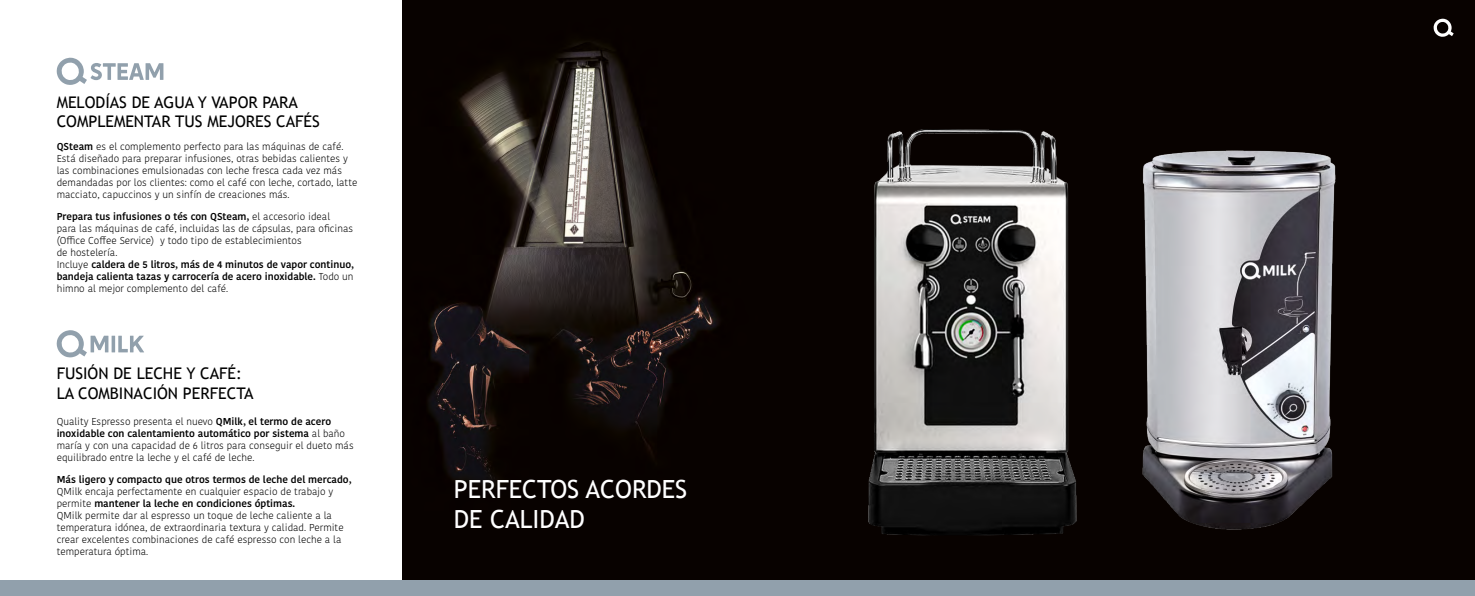
<style>
.page{position:relative;width:1475px;height:596px;background:#fff}
.page>*{position:absolute;margin:0;border:0;box-sizing:border-box;transform-origin:0 0}
.t1{font:25px "Trebuchet MS";color:#fff}
.t2{font:16px/19.2px "Trebuchet MS";color:#000}
.t3{font:300 10px/12px "Kohinoor Devanagari";color:#000}
.t4{font:600 10px "Kohinoor Devanagari";color:#000}
.s1{font-weight:600}
</style>
<div class="page">
<img style="left:403px;top:0;width:1071px;height:580px">
<img style="left:859px;top:119px;width:227px;height:420px">
<img style="left:1121px;top:138px;width:229px;height:401px">
<div style="left:0;top:580px;width:1474px;height:15px;background:#91a0ac"></div>
<svg style="left:1433px;top:19px;width:20px;height:18px"></svg>
<svg style="left:57px;top:58px;width:106px;height:27px"></svg>
<hr style="left:112px;top:335px;width:3px;height:17px;background:#91a0ac">
<svg style="left:118px;top:335px;width:26px;height:17px"></svg>
<svg style="left:57px;top:330px;width:51px;height:27px"></svg>
<h2 class="t2" style="left:57px;top:92px;width:265px">MELODÍAS DE AGUA Y VAPOR PARA<br>COMPLEMENTAR TUS MEJORES CAFÉS</h2>
<p class="t3" style="left:57px;top:140px;width:302px"><span class="s1">QSteam</span> es el complemento perfecto para las máquinas de café.<br>Está diseñado para preparar infusiones, otras bebidas calientes y las combinaciones emulsionadas con leche fresca cada vez más demandadas por los clientes: como el café con leche, cortado, latte macciato, capuccinos y un sinfín de creaciones más.</p>
<p class="t3" style="left:57px;top:210px;width:298px"><span class="s1">Prepara tus infusiones o tés con QSteam,</span> el accesorio ideal<br>para las máquinas de café, incluidas las de cápsulas, para oficinas (Office Coffee Service) y todo tipo de establecimientos<br>de hostelería.<br>Incluye <span class="s1">caldera de 5 litros, más de 4 minutos de vapor continuo, bandeja calienta tazas y carrocería de acero inoxidable.</span> Todo un himno al mejor complemento del café.</p>
<h2 class="t2" style="left:57px;top:364px;width:198px">FUSIÓN DE LECHE Y CAFÉ:<br>LA COMBINACIÓN PERFECTA</h2>
<p class="t3" style="left:57px;top:415px;width:298px">Quality Espresso presenta el nuevo <span class="s1">QMilk, el termo de acero inoxidable con calentamiento automático por sistema</span> al baño maría y con una capacidad de 6 litros para conseguir el dueto más equilibrado entre la leche y el café de leche.</p>
<p class="t4" style="left:57px;top:473px;width:296px">Más ligero y compacto que otros termos de leche del mercado,</p>
<p class="t3" style="left:57px;top:485px;width:288px">QMilk encaja perfectamente en cualquier espacio de trabajo y permite <span class="s1">mantener la leche en condiciones óptimas.<br></span>QMilk permite dar al espresso un toque de leche caliente a la temperatura idónea, de extraordinaria textura y calidad. Permite crear excelentes combinaciones de café espresso con leche a la temperatura óptima.</p>
<h1 class="t1" style="left:454px;top:474px;width:29px">PERFECTOS</h1>
<h1 class="t1" style="left:585px;top:474px;width:16px">ACORDES</h1>
<h1 class="t1" style="left:454px;top:504px;width:51px">DE CALIDAD</h1>
</div>
